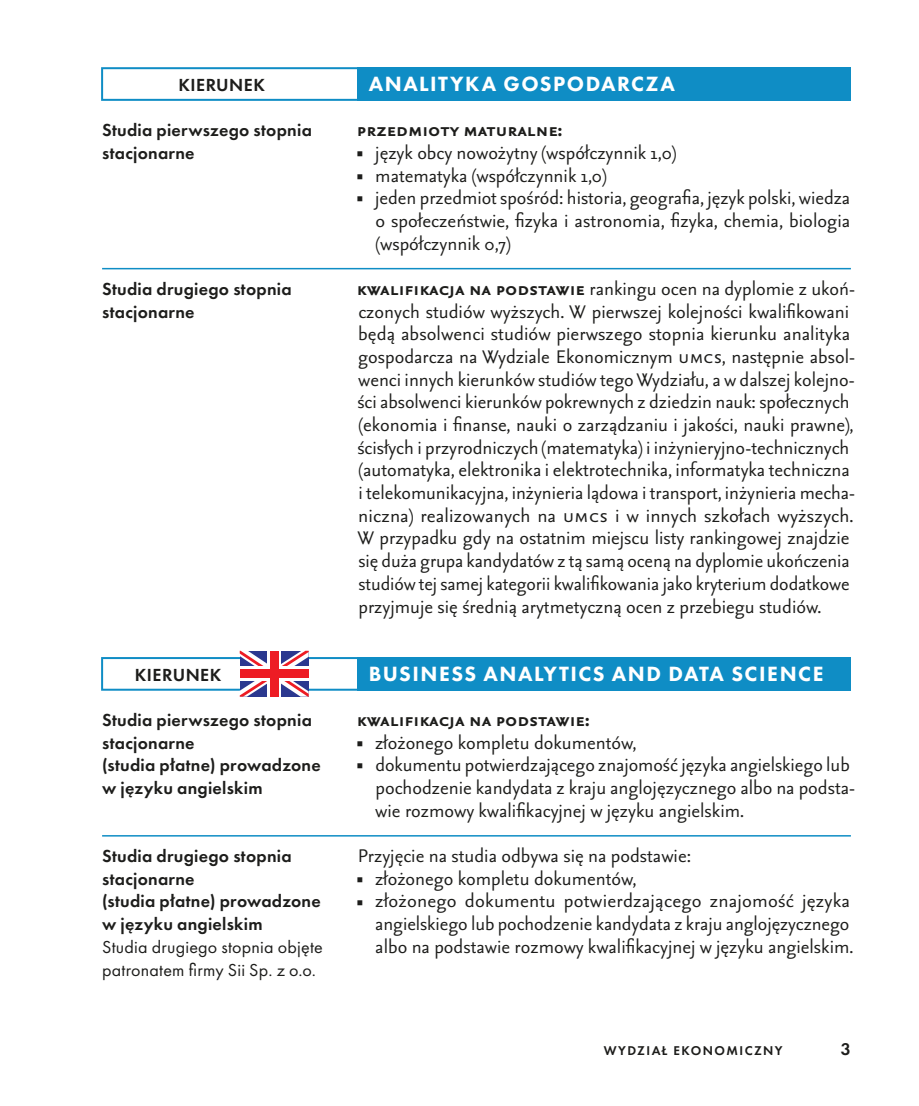
<style>
.page{position:relative;width:919px;height:1106px;background:#fff}
.page>*{position:absolute;margin:0;border:0;box-sizing:border-box;transform-origin:0 0}
.t1{font:22px/22.6px "Seria Sans Pro";color:#1d1d1b}
.t2{font:700 22px "Seria Sans Pro";color:#1d1d1b}
.t3{font:800 21.4px "Futura PT";letter-spacing:.07em;color:#fff}
.t4{font:600 18.2px "Futura PT";letter-spacing:.025em;color:#1d1d1b}
.t5{font:600 18px/22.6px "Futura PT";letter-spacing:.015em;color:#1d1d1b}
.t6{font:18px/22.6px "Futura PT";letter-spacing:.01em;color:#1d1d1b}
.t7{font:600 17.6px "Futura PT";color:#1d1d1b}
.t8{font:600 13.2px "Futura PT";letter-spacing:.11em;color:#1d1d1b}
.s1{font-family:"Arno Pro"}
.s2{font-weight:700}
</style>
<div class="page">
<div style="left:357px;top:67px;width:493px;height:34px;background:#0f8dc5"></div>
<div style="left:357px;top:657px;width:493px;height:33px;background:#0f8dc5"></div>
<div style="left:101px;top:67px;width:258px;height:34px;border:2px solid #0f8dc5"></div>
<hr style="left:102px;top:268px;width:748px;height:1px;background:#0f8dc5">
<div style="left:101px;top:657px;width:258px;height:33px;border:2px solid #0f8dc5"></div>
<svg style="left:240px;top:650px;width:69px;height:46px"></svg>
<svg style="left:267px;top:650px;width:14px;height:46px"></svg>
<div style="left:240px;top:666px;width:69px;height:15px;background:#fff"></div>
<div style="left:270px;top:650px;width:8px;height:46px;background:#ed1c24"></div>
<div style="left:240px;top:669px;width:69px;height:9px;background:#ed1c24"></div>
<hr style="left:102px;top:835px;width:748px;height:1px;background:#0f8dc5">
<p class="t4" style="left:178px;top:73px;width:88px">KIERUNEK</p>
<p class="t5" style="left:102px;top:119px;width:211px">Studia pierwszego stopnia stacjonarne</p>
<p class="t5" style="left:102px;top:277px;width:191px">Studia drugiego stopnia stacjonarne</p>
<p class="t4" style="left:135px;top:663px;width:88px">KIERUNEK</p>
<p class="t5" style="left:102px;top:708px;width:220px">Studia pierwszego stopnia stacjonarne<br>(studia płatne) prowadzone w języku angielskim</p>
<p class="t5" style="left:102px;top:844px;width:220px">Studia drugiego stopnia stacjonarne<br>(studia płatne) prowadzone w języku angielskim</p>
<p class="t6" style="left:102px;top:935px;width:222px">Studia drugiego stopnia objęte patronatem firmy Sii Sp. z o.o.</p>
<p class="t3" style="left:369px;top:70px;width:307px">ANALITYKA GOSPODARCZA</p>
<p class="t2" style="left:357px;top:115px;width:207px">Przedmioty maturalne:</p>
<p class="t1" style="left:356px;top:140px;width:321px"><span class="s1">■</span> język obcy nowożytny (współczynnik 1,0)</p>
<p class="t1" style="left:356px;top:163px;width:251px"><span class="s1">■</span> matematyka (współczynnik 1,0)</p>
<p class="t1" style="left:375px;top:185px;width:476px;text-align:justify;text-indent:-19px"><span class="s1">■</span> jeden przedmiot spośród: historia, geografia, język polski, wiedza o społeczeństwie, fizyka i astronomia, fizyka, chemia, biologia (współczynnik 0,7)</p>
<p class="t1" style="left:357px;top:276px;width:500px"><span class="s2">Kwalifikacja na podstawie</span> rankingu ocen na dyplomie z ukoń&shy;czonych studiów wyższych. W pierwszej kolejności kwalifikowani będą absolwenci studiów pierwszego stopnia kierunku analityka gospodarcza na Wydziale Ekonomicznym UMCS, następnie absol&shy;wenci innych kierunków studiów tego Wydziału, a w dalszej kolejno&shy;ści absolwenci kierunków pokrewnych z dziedzin nauk: społecznych (ekonomia i finanse, nauki o zarządzaniu i jakości, nauki prawne), ścisłych i przyrodniczych (matematyka) i inżynieryjno-‑technicznych (automatyka, elektronika i elektrotechnika, informatyka techniczna i telekomunikacyjna, inżynieria lądowa i transport, inżynieria mecha&shy;niczna) realizowanych na UMCS i w innych szkołach wyższych.<br>W przypadku gdy na ostatnim miejscu listy rankingowej znajdzie się duża grupa kandydatów z tą samą oceną na dyplomie ukończenia studiów tej samej kategorii kwalifikowania jako kryterium dodatkowe przyjmuje się średnią arytmetyczną ocen z przebiegu studiów.</p>
<p class="t3" style="left:369px;top:660px;width:456px">BUSINESS ANALYTICS AND DATA SCIENCE</p>
<p class="t2" style="left:357px;top:705px;width:234px">Kwalifikacja na podstawie:</p>
<p class="t1" style="left:356px;top:730px;width:281px"><span class="s1">■</span> złożonego kompletu dokumentów,</p>
<p class="t1" style="left:375px;top:752px;width:481px;text-indent:-19px"><span class="s1">■</span> dokumentu potwierdzającego znajomość języka angielskiego lub pochodzenie kandydata z kraju anglojęzycznego albo na podsta&shy;wie rozmowy kwalifikacyjnej w języku angielskim.</p>
<p class="t1" style="left:358px;top:843px;width:335px">Przyjęcie na studia odbywa się na podstawie:</p>
<p class="t1" style="left:356px;top:866px;width:281px"><span class="s1">■</span> złożonego kompletu dokumentów,</p>
<p class="t1" style="left:375px;top:888px;width:479px;text-indent:-19px"><span class="s1">■</span> złożonego dokumentu potwierdzającego znajomość języka angielskiego lub pochodzenie kandydata z kraju anglojęzycznego albo na podstawie rozmowy kwalifikacyjnej w języku angielskim.</p>
<p class="t8" style="left:604px;top:1042px;width:180px">Wydział Ekon omiczny</p>
<p class="t7" style="left:840px;top:1038px;width:11px">3</p>
</div>
